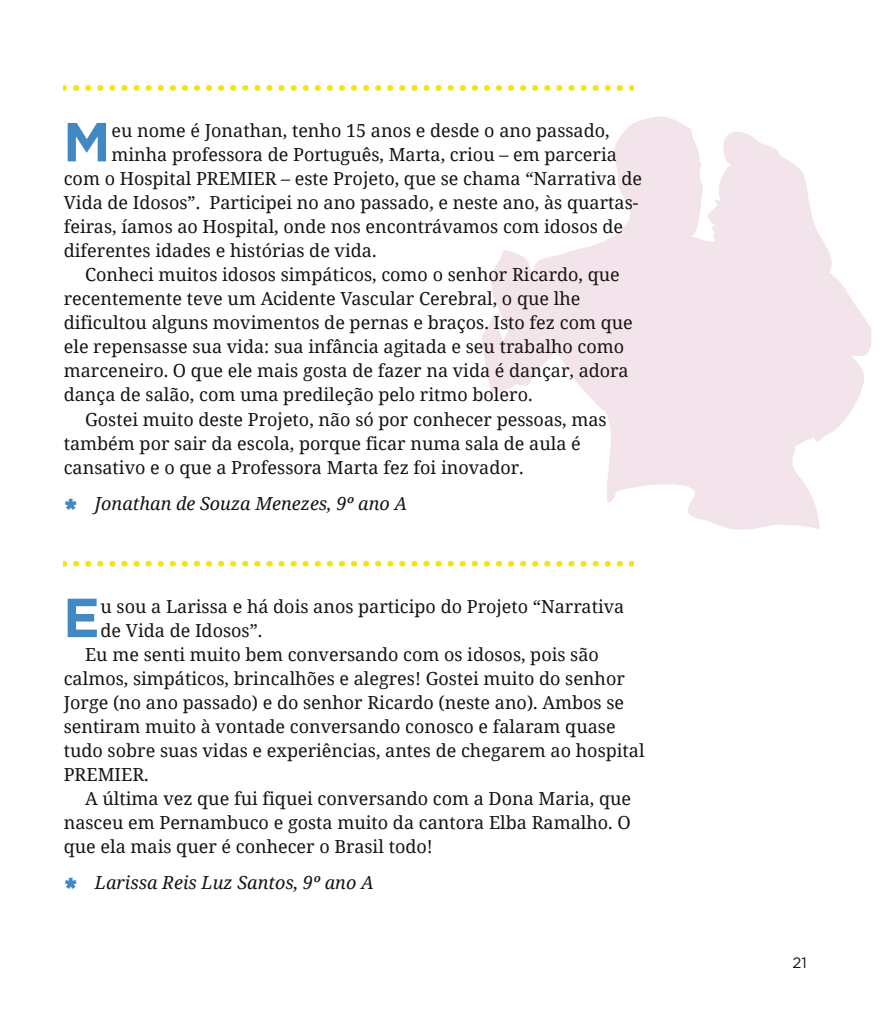
<style>
.page{position:relative;width:893px;height:1021px;background:#fff}
.page>*{position:absolute;margin:0;border:0;box-sizing:border-box;transform-origin:0 0}
.t1{font:700 54.9px "Gotham";color:#4288c3}
.t2{font:18px "Noto Serif";color:#161413}
.t3{font:italic 18px "Noto Serif";color:#161413}
.t4{font:15px "Gotham";color:#161413}
</style>
<div class="page">
<svg style="left:449px;top:116px;width:423px;height:451px;fill:#f3e3eb"></svg>
<svg style="left:64px;top:85px;width:570px;height:6px"></svg>
<svg style="left:64px;top:561px;width:570px;height:5px"></svg>
<h1 class="t1" style="left:63px;top:117px;width:49px">M</h1>
<p class="t2" style="left:111px;top:118px;width:500px">eu nome é Jonathan, tenho 15 anos e desde o ano passado,</p>
<p class="t2" style="left:111px;top:142px;width:507px">minha professora de Português, Marta, criou – em parceria</p>
<p class="t2" style="left:64px;top:166px;width:580px">com o Hospital PREMIER – este Projeto, que se chama “Narrativa de</p>
<p class="t2" style="left:64px;top:190px;width:576px">Vida de Idosos”. Participei no ano passado, e neste ano, às quartas-</p>
<p class="t2" style="left:64px;top:214px;width:561px">feiras, íamos ao Hospital, onde nos encontrávamos com idosos de</p>
<p class="t2" style="left:64px;top:238px;width:314px">diferentes idades e histórias de vida.</p>
<p class="t2" style="left:85px;top:262px;width:536px">Conheci muitos idosos simpáticos, como o senhor Ricardo, que</p>
<p class="t2" style="left:64px;top:286px;width:518px">recentemente teve um Acidente Vascular Cerebral, o que lhe</p>
<p class="t2" style="left:64px;top:310px;width:571px">dificultou alguns movimentos de pernas e braços. Isto fez com que</p>
<p class="t2" style="left:64px;top:334px;width:562px">ele repensasse sua vida: sua infância agitada e seu trabalho como</p>
<p class="t2" style="left:64px;top:358px;width:566px">marceneiro. O que ele mais gosta de fazer na vida é dançar, adora</p>
<p class="t2" style="left:64px;top:382px;width:470px">dança de salão, com uma predileção pelo ritmo bolero.</p>
<p class="t2" style="left:85px;top:406px;width:523px">Gostei muito deste Projeto, não só por conhecer pessoas, mas</p>
<p class="t2" style="left:64px;top:430px;width:519px">também por sair da escola, porque ficar numa sala de aula é</p>
<p class="t2" style="left:64px;top:454px;width:461px">cansativo e o que a Professora Marta fez foi inovador.</p>
<p class="t3" style="left:95px;top:490px;width:314px">Jonathan de Souza Menezes, 9º ano A</p>
<h1 class="t1" style="left:63px;top:593px;width:38px">E</h1>
<p class="t2" style="left:101px;top:594px;width:525px">u sou a Larissa e há dois anos participo do Projeto “Narrativa</p>
<p class="t2" style="left:101px;top:618px;width:163px">de Vida de Idosos”.</p>
<p class="t2" style="left:85px;top:642px;width:515px">Eu me senti muito bem conversando com os idosos, pois são</p>
<p class="t2" style="left:64px;top:666px;width:563px">calmos, simpáticos, brincalhões e alegres! Gostei muito do senhor</p>
<p class="t2" style="left:64px;top:690px;width:562px">Jorge (no ano passado) e do senhor Ricardo (neste ano). Ambos se</p>
<p class="t2" style="left:64px;top:714px;width:553px">sentiram muito à vontade conversando conosco e falaram quase</p>
<p class="t2" style="left:64px;top:738px;width:582px">tudo sobre suas vidas e experiências, antes de chegarem ao hospital</p>
<p class="t2" style="left:64px;top:762px;width:86px">PREMIER.</p>
<p class="t2" style="left:85px;top:786px;width:548px">A última vez que fui fiquei conversando com a Dona Maria, que</p>
<p class="t2" style="left:64px;top:810px;width:568px">nasceu em Pernambuco e gosta muito da cantora Elba Ramalho. O</p>
<p class="t2" style="left:64px;top:834px;width:371px">que ela mais quer é conhecer o Brasil todo!</p>
<p class="t3" style="left:95px;top:870px;width:280px">Larissa Reis Luz Santos, 9º ano A</p>
<p class="t4" style="left:792px;top:955px;width:16px">21</p>
</div>
